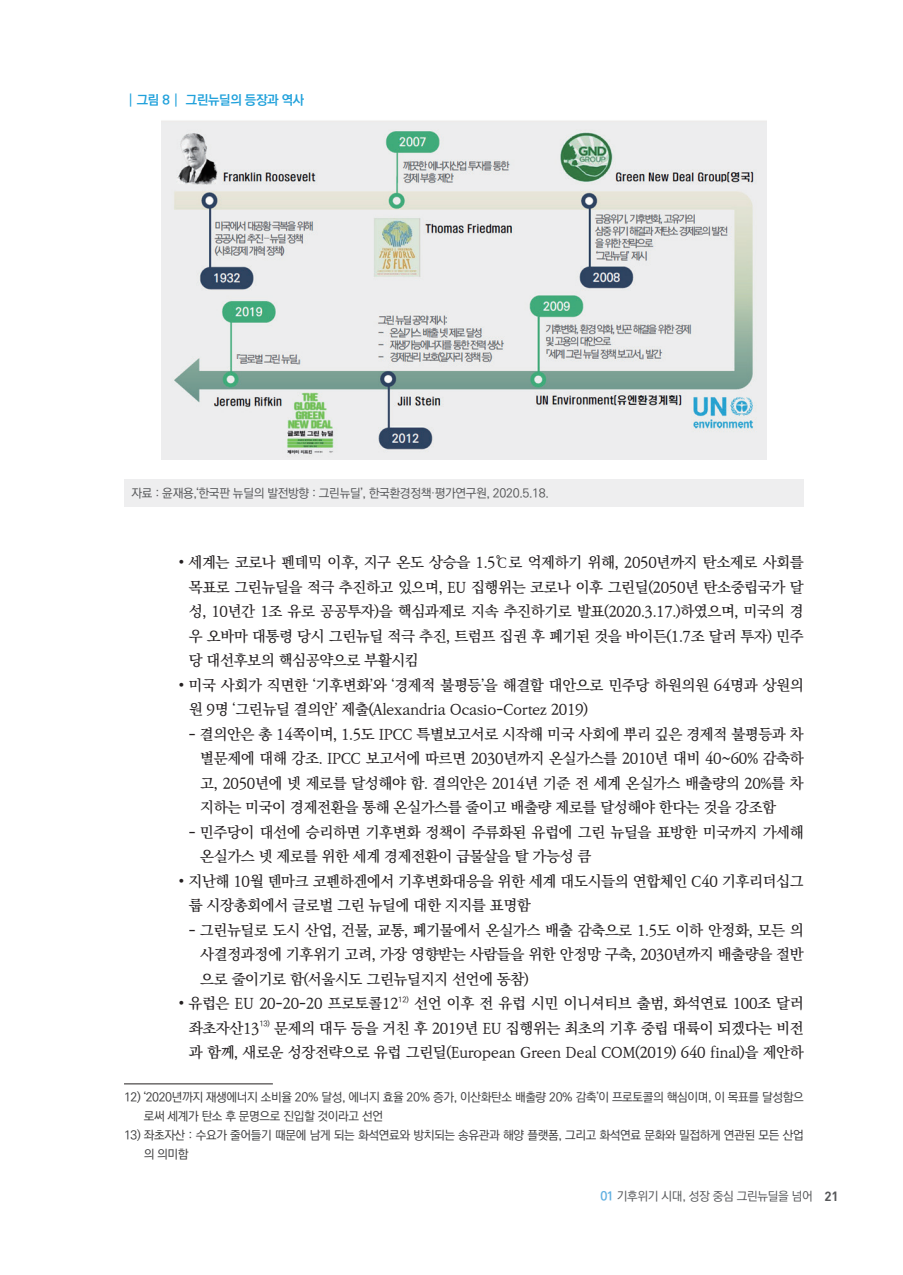
<style>
.page{position:relative;width:903px;height:1275px;background:#fff}
.page>*{position:absolute;margin:0;border:0;box-sizing:border-box;transform-origin:0 0}
.t1{font:14.88px/24.5px "Ko Pub World Batang PM";letter-spacing:-.025em;color:#231f20;text-align:justify}
.t2{font:13.12px "Ko Pub World Dotum PB";letter-spacing:-.025em;color:#20a1db}
.t3{font:12.25px/19.2px "Ko Pub World Dotum PM";letter-spacing:-.03em;color:#3e3e3f}
.t4{font:12.25px "Ko Pub World Dotum PM";letter-spacing:-.025em;color:#57585a}
.s1{font-family:"Y Mj O125"}
.s2{font-family:"Ko Pub World Dotum PB"}
.s3{font-family:"Ko Pub World Dotum PB";color:#61b0e1}
.s4{font-family:"Dinbol";font-size:13.12px}
</style>
<div class="page">
<img style="left:161px;top:120px;width:605px;height:340px">
<div style="left:124px;top:479px;width:680px;height:27px;background:#eeeeef"></div>
<hr style="left:124px;top:1083px;width:149px;height:1px;background:#231f20">
<p class="t2" style="left:124px;top:90px;width:182px"><span class="s1">┃</span>그림 8<span class="s1">┃</span> 그린뉴딜의 등장과 역사</p>
<p class="t4" style="left:131px;top:484px;width:419px">자료 : 윤재용,‘한국판 뉴딜의 발전방향 : 그린뉴딜’, 한국환경정책·평가연구원, 2020.5.18.</p>
<p class="t1" style="left:189px;top:551px;width:616px;text-indent:-10px"><span class="s2">•</span> 세계는 코로나 펜데믹 이후, 지구 온도 상승을 1.5℃로 억제하기 위해, 2050년까지 탄소제로 사회를 목표로 그린뉴딜을 적극 추진하고 있으며, EU 집행위는 코로나 이후 그린딜(2050년 탄소중립국가 달 성, 10년간 1조 유로 공공투자)을 핵심과제로 지속 추진하기로 발표(2020.3.17.)하였으며, 미국의 경 우 오바마 대통령 당시 그린뉴딜 적극 추진, 트럼프 집권 후 폐기된 것을 바이든(1.7조 달러 투자) 민주 당 대선후보의 핵심공약으로 부활시킴</p>
<p class="t1" style="left:189px;top:673px;width:616px;text-indent:-10px"><span class="s2">•</span> 미국 사회가 직면한 ‘기후변화’와 ‘경제적 불평등’을 해결할 대안으로 민주당 하원의원 64명과 상원의 원 9명 ‘그린뉴딜 결의안’ 제출(Alexandria Ocasio-Cortez 2019)</p>
<p class="t1" style="left:200px;top:722px;width:605px;text-indent:-12px">- 결의안은 총 14쪽이며, 1.5도 IPCC 특별보고서로 시작해 미국 사회에 뿌리 깊은 경제적 불평등과 차 별문제에 대해 강조. IPCC 보고서에 따르면 2030년까지 온실가스를 2010년 대비 40~60% 감축하 고, 2050년에 넷 제로를 달성해야 함. 결의안은 2014년 기준 전 세계 온실가스 배출량의 20%를 차 지하는 미국이 경제전환을 통해 온실가스를 줄이고 배출량 제로를 달성해야 한다는 것을 강조함</p>
<p class="t1" style="left:200px;top:820px;width:605px;text-indent:-12px">- 민주당이 대선에 승리하면 기후변화 정책이 주류화된 유럽에 그린 뉴딜을 표방한 미국까지 가세해 온실가스 넷 제로를 위한 세계 경제전환이 급물살을 탈 가능성 큼</p>
<p class="t1" style="left:189px;top:869px;width:616px;text-indent:-10px"><span class="s2">•</span> 지난해 10월 덴마크 코펜하겐에서 기후변화대응을 위한 세계 대도시들의 연합체인 C40 기후리더십그 룹 시장총회에서 글로벌 그린 뉴딜에 대한 지지를 표명함</p>
<p class="t1" style="left:200px;top:918px;width:605px;text-indent:-12px">- 그린뉴딜로 도시 산업, 건물, 교통, 폐기물에서 온실가스 배출 감축으로 1.5도 이하 안정화, 모든 의 사결정과정에 기후위기 고려, 가장 영향받는 사람들을 위한 안정망 구축, 2030년까지 배출량을 절반 으로 줄이기로 함(서울시도 그린뉴딜지지 선언에 동참)</p>
<p class="t1" style="left:189px;top:992px;width:616px;text-indent:-10px"><span class="s2">•</span> 유럽은 EU 20-20-20 프로토콜12<sup>12)</sup> 선언 이후 전 유럽 시민 이니셔티브 출범, 화석연료 100조 달러 좌초자산13<sup>13)</sup> 문제의 대두 등을 거친 후 2019년 EU 집행위는 최초의 기후 중립 대륙이 되겠다는 비전 과 함께, 새로운 성장전략으로 유럽 그린딜(European Green Deal COM(2019) 640 final)을 제안하</p>
<p class="t3" style="left:144px;top:1088px;width:661px;text-indent:-20px">12) ‘2020년까지 재생에너지 소비율 20% 달성, 에너지 효율 20% 증가, 이산화탄소 배출량 20% 감축’이 프로토콜의 핵심이며, 이 목표를 달성함으 로써 세계가 탄소 후 문명으로 진입할 것이라고 선언　</p>
<p class="t3" style="left:144px;top:1126px;width:661px;text-indent:-20px">13) 좌초자산 : 수요가 줄어들기 때문에 남게 되는 화석연료와 방치되는 송유관과 해양 플랫폼, 그리고 화석연료 문화와 밀접하게 연관된 모든 산업 의 의미함　</p>
<p class="t4" style="left:600px;top:1188px;width:240px"><span class="s3">01</span> 기후위기 시대, 성장 중심 그린뉴딜을 넘어 <span class="s4">21</span></p>
</div>
